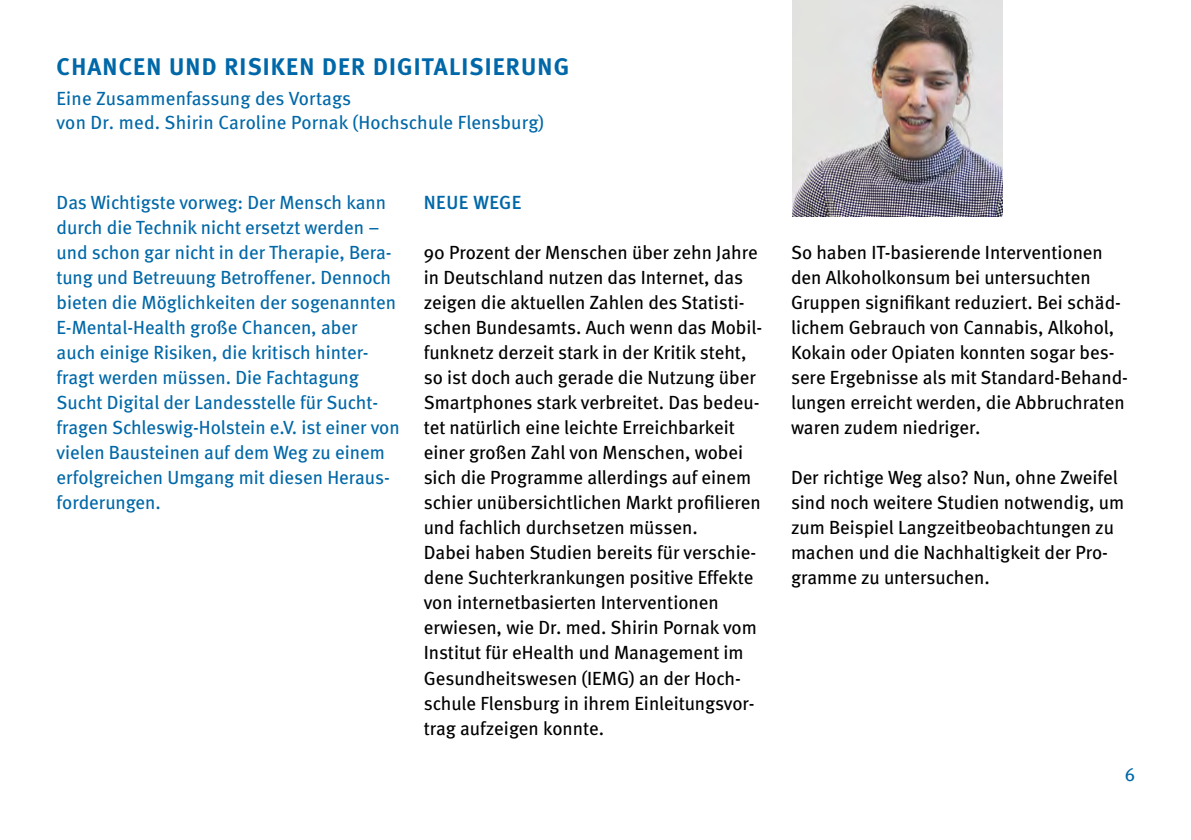
<style>
.page{position:relative;width:1191px;height:840px;background:#fff}
.page>*{position:absolute;margin:0;border:0;box-sizing:border-box;transform-origin:0 0}
.t1{font:700 24px "Meta";letter-spacing:.05em;color:#0068a8}
.t2{font:19px/25px "Meta";color:#000}
.t3{font:19px/25px "Meta";color:#0068a8}
.t4{font:500 19px "Meta";letter-spacing:.03em;color:#0068a8}
.t5{font:18.6px "Meta";color:#0068a8}
</style>
<div class="page">
<img style="left:792px;top:1px;width:210px;height:215px">
<p class="t1" style="left:57px;top:53px;width:514px">CHANCEN UND RISIKEN DER DIGITALISIERUNG</p>
<p class="t3" style="left:57px;top:86px;width:489px;line-height:24px">Eine Zusammenfassung des Vortags<br>von Dr. med. Shirin Caroline Pornak (Hochschule Flensburg)</p>
<p class="t3" style="left:57px;top:189px;width:344px">Das Wichtigste vorweg: Der Mensch kann durch die Technik nicht ersetzt werden – und schon gar nicht in der Therapie, Bera&shy;tung und Betreuung Betroffener. Dennoch bieten die Möglichkeiten der sogenannten E-Mental-Health große Chancen, aber auch einige Risiken, die kritisch hinter&shy;fragt werden müssen. Die Fachtagung Sucht Digital der Landesstelle für Sucht&shy;fragen Schleswig-Holstein e.V. ist einer von vielen Bausteinen auf dem Weg zu einem erfolgreichen Umgang mit diesen Heraus&shy;forderungen.</p>
<p class="t4" style="left:424px;top:191px;width:99px">NEUE WEGE</p>
<p class="t2" style="left:424px;top:239px;width:340px">90 Prozent der Menschen über zehn Jahre in Deutschland nutzen das Internet, das zeigen die aktuellen Zahlen des Statisti&shy;schen Bundesamts. Auch wenn das Mobil&shy;funknetz derzeit stark in der Kritik steht, so ist doch auch gerade die Nutzung über Smartphones stark verbreitet. Das bedeu&shy;tet natürlich eine leichte Erreichbarkeit einer großen Zahl von Menschen, wobei sich die Programme allerdings auf einem schier unübersichtlichen Markt profilieren und fachlich durchsetzen müssen.</p>
<p class="t2" style="left:424px;top:539px;width:334px">Dabei haben Studien bereits für verschie&shy;dene Suchterkrankungen positive Effekte von internetbasierten Interventionen erwiesen, wie Dr. med. Shirin Pornak vom Institut für eHealth und Management im Gesundheitswesen (IEMG) an der Hoch&shy;schule Flensburg in ihrem Einleitungsvor&shy;trag aufzeigen konnte.</p>
<p class="t2" style="left:791px;top:239px;width:338px">So haben IT-basierende Interventionen den Alkoholkonsum bei untersuchten Gruppen signifikant reduziert. Bei schäd&shy;lichem Gebrauch von Cannabis, Alkohol, Kokain oder Opiaten konnten sogar bes&shy;sere Ergebnisse als mit Standard-Behand&shy;lungen erreicht werden, die Abbruchraten waren zudem niedriger.</p>
<p class="t2" style="left:791px;top:464px;width:335px">Der richtige Weg also? Nun, ohne Zweifel sind noch weitere Studien notwendig, um zum Beispiel Langzeitbeobachtungen zu machen und die Nachhaltigkeit der Pro&shy;gramme zu untersuchen.</p>
<p class="t5" style="left:1125px;top:763px;width:12px">6</p>
</div>
